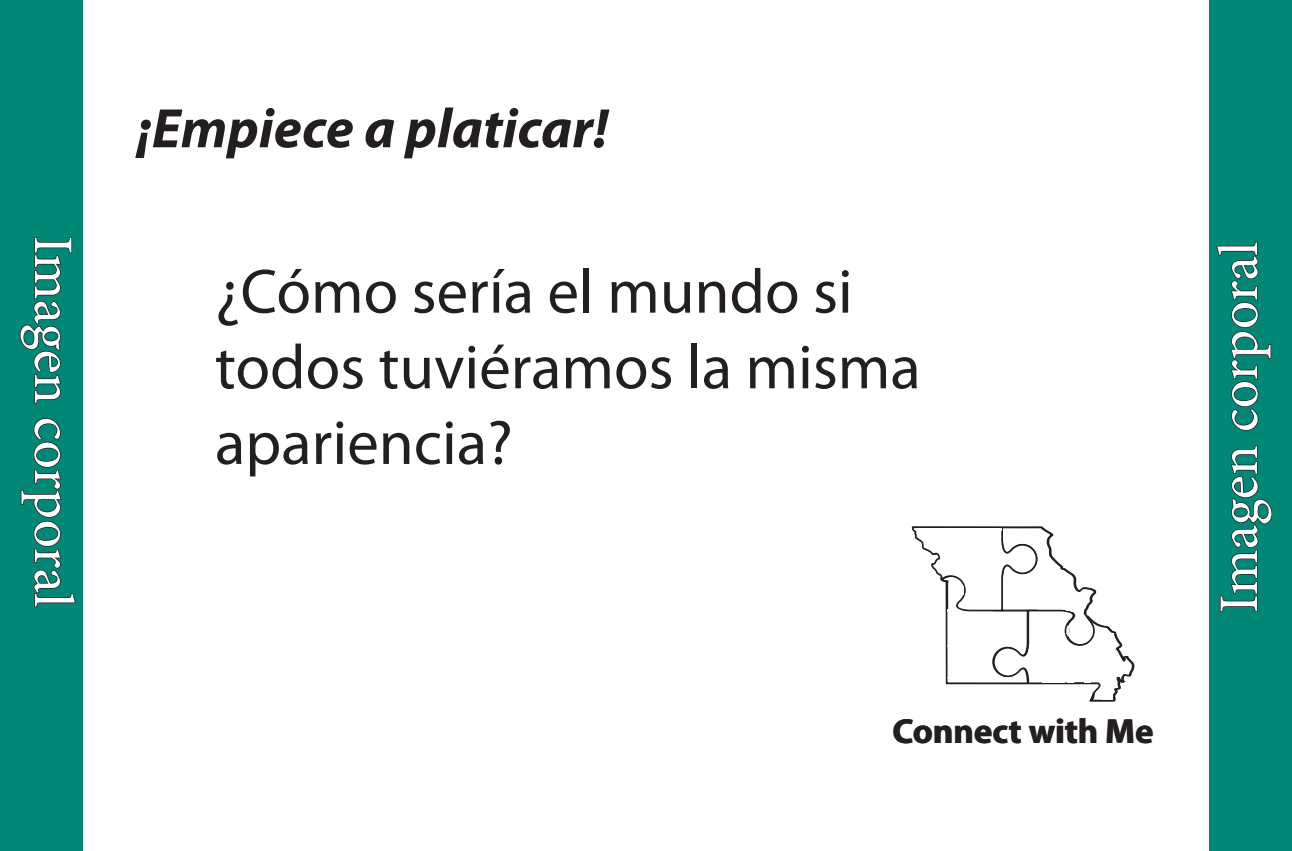
<style>
.page{position:relative;width:1292px;height:851px;background:#fff}
.page>*{position:absolute;margin:0;border:0;box-sizing:border-box;transform-origin:0 0}
.t1{font:63px/75.6px "Myriad Pro";color:#231f20}
.t2{font:56px "Minion Pro";color:#fff}
.t3{font:italic 700 56px "Myriad Pro";color:#231f20}
.t4{font:700 35px "Myriad Pro";color:#231f20}
</style>
<div class="page">
<div style="left:0;top:0;width:83px;height:850px;background:#008776"></div>
<svg style="left:19px;top:237px;width:53px;height:167px"></svg>
<svg style="left:20px;top:418px;width:56px;height:190px"></svg>
<div style="left:1209px;top:0;width:83px;height:850px;background:#008776"></div>
<svg style="left:1220px;top:445px;width:52px;height:167px"></svg>
<svg style="left:1216px;top:241px;width:55px;height:190px"></svg>
<svg style="left:911px;top:526px;width:224px;height:176px"></svg>
<p class="t3" style="left:137px;top:92px;width:473px">¡Empiece a platicar!</p>
<p class="t2" style="left:90px;top:235px;width:373px;rotate:90deg">Imagen corporal</p>
<p class="t2" style="left:1201px;top:613px;width:373px;rotate:-90deg">Imagen corporal</p>
<p class="t1" style="left:215px;top:253px;width:707px">¿Cómo sería el mundo si todos tuviéramos la misma apariencia?</p>
<p class="t4" style="left:893px;top:708px;width:262px">Connect with Me</p>
</div>
